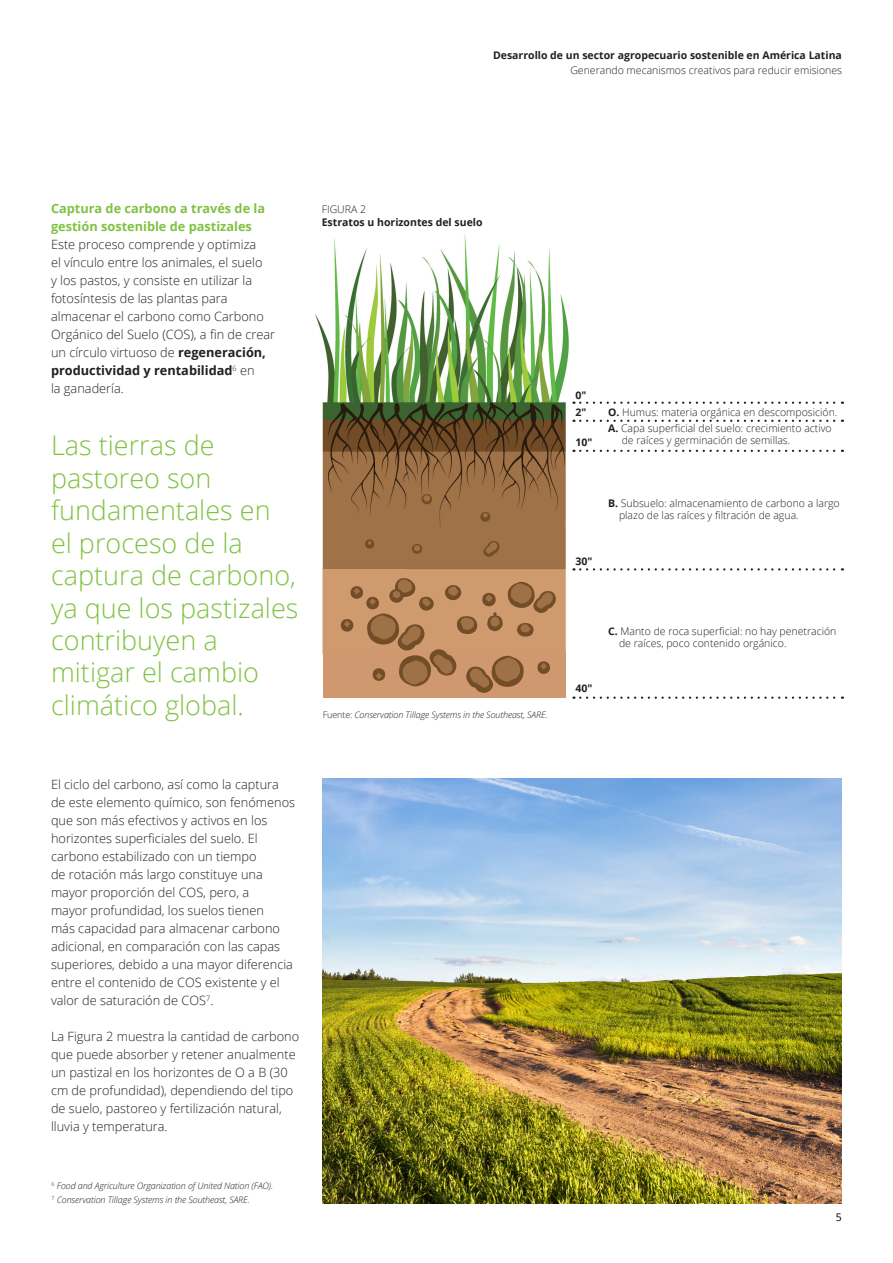
<style>
.page{position:relative;width:893px;height:1263px;background:#fff}
.page>*{position:absolute;margin:0;border:0;box-sizing:border-box;transform-origin:0 0}
.Brochure_title___Rig{font:300 27px/32.4px "Open Sans";color:#7fc241}
.Brochure_title___Rig-2{font:300 12.75px/18px "Open Sans";color:#231f20}
.Brochure_title___Rig-3{font:700 12.75px/18px "Open Sans";color:#7fc241}
.Brochure_title___Rig-4{font:300 10.5px/12px "Open Sans";color:#231f20}
.Brochure_title___Lef{font:700 10.5px "Open Sans";color:#231f20}
.Brochure_title___Lef-2{font:300 10.5px "Open Sans";color:#231f20}
.Brochure_title___Rig-5{font:700 10.5px "Open Sans";color:#231f20}
.Folio_Right_pg__7_9{font:10.5px "Open Sans";color:#010101}
.Brochure_title___Rig-6{font:italic 300 9px "Open Sans";letter-spacing:-.01em;color:#231f20}
.s1{font-weight:700}
.s2{font-style:normal}
</style>
<div class="page">
<img style="left:315px;top:234px;width:273px;height:420px">
<svg style="left:479px;top:512px;width:13px;height:10px"></svg>
<svg style="left:421px;top:494px;width:11px;height:10px"></svg>
<svg style="left:363px;top:539px;width:13px;height:10px"></svg>
<svg style="left:412px;top:544px;width:10px;height:10px"></svg>
<svg style="left:482px;top:541px;width:18px;height:16px"></svg>
<div style="left:323px;top:651px;width:243px;height:47px;background:#cf986e"></div>
<svg style="left:339px;top:578px;width:217px;height:115px"></svg>
<svg style="left:580px;top:402px;width:263px;height:2px"></svg>
<svg style="left:580px;top:568px;width:263px;height:2px"></svg>
<svg style="left:580px;top:420px;width:263px;height:2px"></svg>
<svg style="left:580px;top:450px;width:263px;height:2px"></svg>
<svg style="left:580px;top:696px;width:263px;height:3px"></svg>
<img style="left:323px;top:778px;width:519px;height:425px">
<p class="Brochure_title___Lef" style="left:493px;top:48px;width:350px">Desarrollo de un sector agropecuario sostenible en América Latina</p>
<p class="Brochure_title___Lef-2" style="left:570px;top:63px;width:273px">Generando mecanismos creativos para reducir emisiones</p>
<p class="Brochure_title___Rig-3" style="left:51px;top:199px;width:216px">Captura de carbono a través de la gestión sostenible de pastizales</p>
<p class="Brochure_title___Rig-2" style="left:51px;top:235px;width:207px">Este proceso comprende y optimiza</p>
<p class="Brochure_title___Rig-2" style="left:51px;top:253px;width:213px">el vínculo entre los animales, el suelo</p>
<p class="Brochure_title___Rig-2" style="left:51px;top:271px;width:203px">y los pastos, y consiste en utilizar la fotosíntesis de las plantas para</p>
<p class="Brochure_title___Rig-2" style="left:51px;top:307px;width:226px">almacenar el carbono como Carbono Orgánico del Suelo (COS), a fin de crear un círculo virtuoso de <span class="s1">regeneración, productividad y rentabilidad</span><sup>6</sup> en</p>
<p class="Brochure_title___Rig-2" style="left:51px;top:379px;width:74px">la ganadería.</p>
<p class="Brochure_title___Rig" style="left:51px;top:429px;width:221px">Las tierras de pastoreo son fundamentales en</p>
<p class="Brochure_title___Rig" style="left:51px;top:526px;width:249px">el proceso de la captura de carbono, ya que los pastizales contribuyen a mitigar el cambio climático global.</p>
<p class="Brochure_title___Rig-2" style="left:51px;top:775px;width:246px">El ciclo del carbono, así como la captura de este elemento químico, son fenómenos que son más efectivos y activos en los horizontes superficiales del suelo. El carbono estabilizado con un tiempo<br>de rotación más largo constituye una mayor proporción del COS, pero, a<br>mayor profundidad, los suelos tienen<br>más capacidad para almacenar carbono adicional, en comparación con las capas superiores, debido a una mayor diferencia entre el contenido de COS existente y el valor de saturación de COS<sup>7</sup>.</p>
<p class="Brochure_title___Rig-2" style="left:51px;top:1027px;width:250px">La Figura 2 muestra la cantidad de carbono que puede absorber y retener anualmente un pastizal en los horizontes de O a B (30 cm de profundidad), dependiendo del tipo de suelo, pastoreo y fertilización natural, lluvia y temperatura.</p>
<p class="Brochure_title___Rig-6" style="left:52px;top:1179px;width:223px"><sup>6</sup> Food and Agriculture Organization of United Nation (FAO).</p>
<p class="Brochure_title___Rig-6" style="left:52px;top:1193px;width:200px"><sup>7</sup> Conservation Tillage Systems in the Southeast, SARE.</p>
<p class="Brochure_title___Rig-4" style="left:322px;top:202px;width:46px">FIGURA 2</p>
<p class="Brochure_title___Rig-5" style="left:322px;top:215px;width:162px">Estratos u horizontes del suelo</p>
<p class="Brochure_title___Rig-6" style="left:323px;top:708px;width:226px"><span class="s2">Fuente:</span> Conservation Tillage Systems in the Southeast, SARE.</p>
<p class="Brochure_title___Rig-5" style="left:575px;top:388px;width:12px">0"</p>
<p class="Brochure_title___Rig-5" style="left:575px;top:405px;width:12px">2"</p>
<p class="Brochure_title___Rig-5" style="left:575px;top:435px;width:18px">10"</p>
<p class="Brochure_title___Rig-4" style="left:608px;top:406px;width:231px"><span class="s1">O.</span> Humus: materia orgánica en descomposición.</p>
<p class="Brochure_title___Rig-4" style="left:622px;top:422px;width:212px;text-indent:-14px"><span class="s1">A.</span> Capa superficial del suelo: crecimiento activo de raíces y germinación de semillas.</p>
<p class="Brochure_title___Rig-5" style="left:575px;top:553px;width:18px">30"</p>
<p class="Brochure_title___Rig-4" style="left:619px;top:497px;width:222px;text-indent:-11px"><span class="s1">B.</span> Subsuelo: almacenamiento de carbono a largo plazo de las raíces y filtración de agua.</p>
<p class="Brochure_title___Rig-5" style="left:575px;top:681px;width:18px">40"</p>
<p class="Brochure_title___Rig-4" style="left:619px;top:625px;width:219px;text-indent:-11px"><span class="s1">C.</span> Manto de roca superficial: no hay penetración de raíces, poco contenido orgánico.</p>
<p class="Folio_Right_pg__7_9" style="left:836px;top:1210px;width:8px">5</p>
</div>
